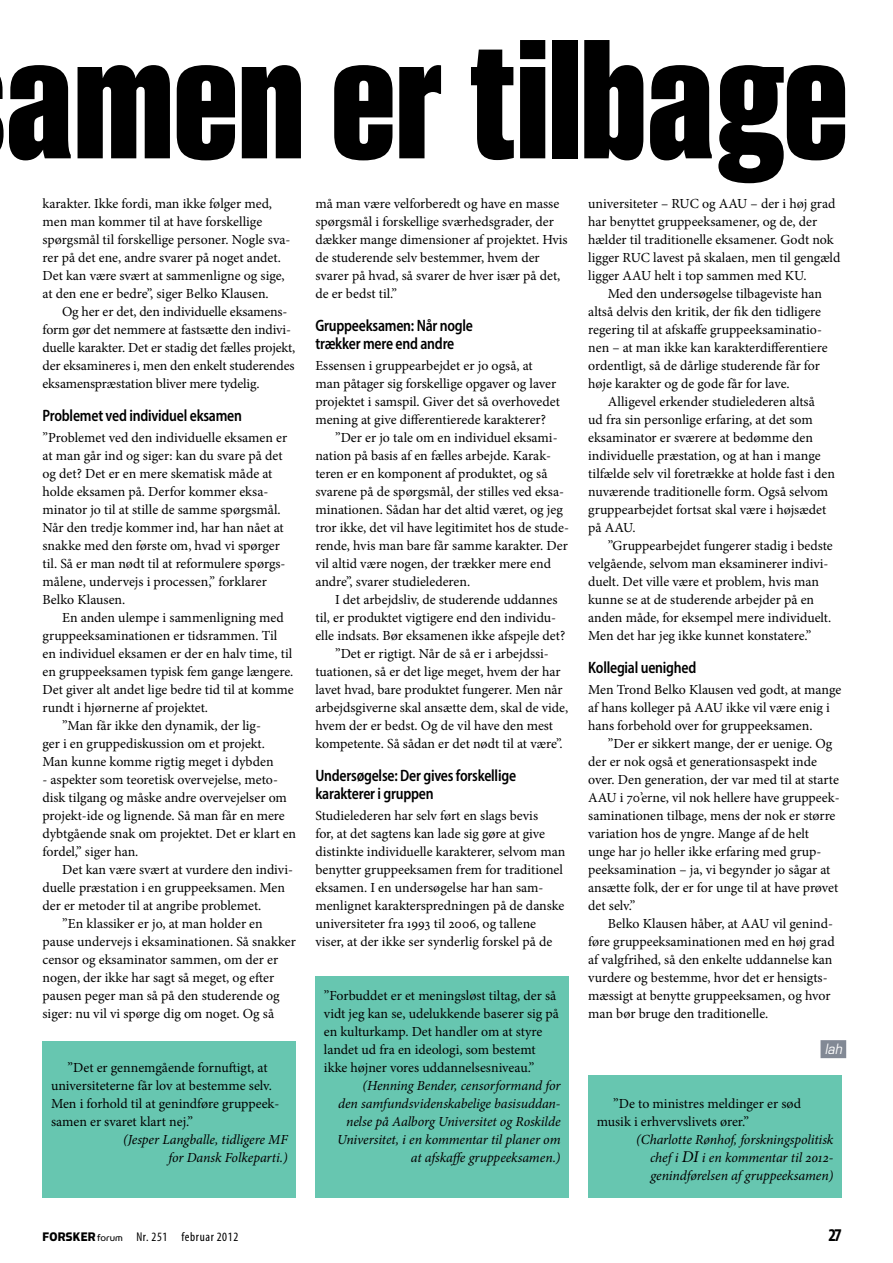
<style>
.page{position:relative;width:893px;height:1263px;background:#fff}
.page>*{position:absolute;margin:0;border:0;box-sizing:border-box;transform-origin:0 0}
.t1{font:700 174px "Smart Sans Std";color:#000}
.t2{font:700 condensed 18px "Myriad Pro";color:#000}
.t3{font:600 semi-condensed 16.5px/18px "Myriad Pro";letter-spacing:-.015em;color:#000;scale:.9 1}
.t4{font:13.8px/18px "Minion Pro";color:#000}
.t5{font:italic 13.8px/18px "Minion Pro";letter-spacing:-.005em;color:#000;text-align:right}
.t6{font:italic 13.8px "Eurostile LT Std";color:#fff;scale:.9 1}
.t7{font:condensed 12.75px "Myriad Pro";letter-spacing:.05em;color:#000}
.s1{font-size:16.5px}
.s2{font-family:"Simian Display Chimpanzee";font-stretch:normal;font-size:13.95px}
.s3{font-family:"Simian Display Orangutan";font-stretch:normal;font-size:11.4px}
</style>
<div class="page">
<div style="left:820px;top:1040px;width:26px;height:18px;background:#828995"></div>
<div style="left:43px;top:1041px;width:253px;height:157px;background:#67c6b0"></div>
<div style="left:315px;top:976px;width:254px;height:222px;background:#67c6b0"></div>
<div style="left:588px;top:1075px;width:254px;height:123px;background:#67c6b0"></div>
<h1 class="t1" style="left:6px;top:2px;width:844px">amen er tilbage</h1>
<p class="t4" style="left:43px;top:194px;width:249px">karakter. Ikke fordi, man ikke følger med, men man kommer til at have forskellige spørgsmål til forskellige personer. Nogle sva&shy;rer på det ene, andre svarer på noget andet.<br>Det kan være svært at sammenligne og sige, at den ene er bedre”, siger Belko Klausen.</p>
<p class="t4" style="left:43px;top:302px;width:254px;text-indent:20px">Og her er det, den individuelle eksamens&shy;form gør det nemmere at fastsætte den indivi&shy;duelle karakter. Det er stadig det fælles projekt, der eksamineres i, men den enkelt studerendes eksamenspræstation bliver mere tydelig.</p>
<p class="t3" style="left:43px;top:406px;width:223px">Problemet ved individuel eksamen</p>
<p class="t4" style="left:43px;top:428px;width:246px">”Problemet ved den individuelle eksamen er at man går ind og siger: kan du svare på det og det? Det er en mere skematisk måde at holde eksamen på. Derfor kommer eksa&shy;minator jo til at stille de samme spørgsmål.<br>Når den tredje kommer ind, har han nået at snakke med den første om, hvad vi spørger til. Så er man nødt til at reformulere spørgs&shy;målene, undervejs i processen,” forklarer Belko Klausen.</p>
<p class="t4" style="left:62px;top:608px;width:223px">En anden ulempe i sammenligning med</p>
<p class="t4" style="left:43px;top:626px;width:236px">gruppeeksaminationen er tidsrammen. Til</p>
<p class="t4" style="left:43px;top:644px;width:251px">en individuel eksamen er der en halv time, til</p>
<p class="t4" style="left:43px;top:662px;width:252px">en gruppeeksamen typisk fem gange længere.</p>
<p class="t4" style="left:43px;top:680px;width:253px">Det giver alt andet lige bedre tid til at komme</p>
<p class="t4" style="left:43px;top:698px;width:167px">rundt i hjørnerne af projektet.</p>
<p class="t4" style="left:62px;top:716px;width:200px">”Man får ikke den dynamik, der lig-</p>
<p class="t4" style="left:43px;top:734px;width:224px">ger i en gruppediskussion om et projekt.</p>
<p class="t4" style="left:43px;top:752px;width:233px">Man kunne komme rigtig meget i dybden</p>
<p class="t4" style="left:43px;top:770px;width:255px">- aspekter som teoretisk overvejelse, meto&shy;disk tilgang og måske andre overvejelser om projekt-ide og lignende. Så man får en mere dybtgående snak om projektet. Det er klart en fordel,” siger han.</p>
<p class="t4" style="left:62px;top:860px;width:232px">Det kan være svært at vurdere den indivi-</p>
<p class="t4" style="left:43px;top:878px;width:244px">duelle præstation i en gruppeeksamen. Men</p>
<p class="t4" style="left:43px;top:896px;width:220px">der er metoder til at angribe problemet.</p>
<p class="t4" style="left:62px;top:914px;width:202px">”En klassiker er jo, at man holder en</p>
<p class="t4" style="left:43px;top:932px;width:255px">pause undervejs i eksaminationen. Så snakker</p>
<p class="t4" style="left:43px;top:950px;width:237px">censor og eksaminator sammen, om der er</p>
<p class="t4" style="left:43px;top:968px;width:233px">nogen, der ikke har sagt så meget, og efter</p>
<p class="t4" style="left:43px;top:986px;width:239px">pausen peger man så på den studerende og</p>
<p class="t4" style="left:43px;top:1004px;width:233px">siger: nu vil vi spørge dig om noget. Og så</p>
<p class="t4" style="left:315px;top:194px;width:254px">må man være velforberedt og have en masse spørgsmål i forskellige sværhedsgrader, der dækker mange dimensioner af projektet. Hvis de studerende selv bestemmer, hvem der svarer på hvad, så svarer de hver især på det, de er bedst til.”</p>
<p class="t3" style="left:315px;top:316px;width:177px">Gruppeeksamen: Når nogle trækker mere end andre</p>
<p class="t4" style="left:315px;top:356px;width:246px">Essensen i gruppearbejdet er jo også, at man påtager sig forskellige opgaver og laver projektet i samspil. Giver det så overhovedet mening at give differentierede karakterer?</p>
<p class="t4" style="left:315px;top:428px;width:255px;text-indent:20px">”Der er jo tale om en individuel eksami&shy;nation på basis af en fælles arbejde. Karak&shy;teren er en komponent af produktet, og så svarene på de spørgsmål, der stilles ved eksa&shy;minationen. Sådan har det altid været, og jeg tror ikke, det vil have legitimitet hos de stude&shy;rende, hvis man bare får samme karakter. Der vil altid være nogen, der trækker mere end andre”, svarer studielederen.</p>
<p class="t4" style="left:335px;top:590px;width:224px">I det arbejdsliv, de studerende uddannes</p>
<p class="t4" style="left:315px;top:608px;width:242px">til, er produktet vigtigere end den individu-</p>
<p class="t4" style="left:315px;top:626px;width:251px">elle indsats. Bør eksamenen ikke afspejle det?</p>
<p class="t4" style="left:335px;top:644px;width:215px">”Det er rigtigt. Når de så er i arbejdssi-</p>
<p class="t4" style="left:315px;top:662px;width:247px">tuationen, så er det lige meget, hvem der har</p>
<p class="t4" style="left:315px;top:680px;width:249px">lavet hvad, bare produktet fungerer. Men når</p>
<p class="t4" style="left:315px;top:698px;width:254px">arbejdsgiverne skal ansætte dem, skal de vide,</p>
<p class="t4" style="left:315px;top:716px;width:239px">hvem der er bedst. Og de vil have den mest</p>
<p class="t4" style="left:315px;top:734px;width:249px">kompetente. Så sådan er det nødt til at være”.</p>
<p class="t3" style="left:315px;top:766px;width:225px">Undersøgelse: Der gives forskellige karakterer i gruppen</p>
<p class="t4" style="left:315px;top:806px;width:251px">Studielederen har selv ført en slags bevis<br>for, at det sagtens kan lade sig gøre at give distinkte individuelle karakterer, selvom man benytter gruppeeksamen frem for traditionel eksamen. I en undersøgelse har han sam&shy;menlignet karakterspredningen på de danske universiteter fra 1993 til 2006, og tallene viser, at der ikke ser synderlig forskel på de</p>
<p class="t4" style="left:588px;top:194px;width:254px">universiteter – RUC og AAU – der i høj grad har benyttet gruppeeksamener, og de, der hælder til traditionelle eksamener. Godt nok ligger RUC lavest på skalaen, men til gengæld ligger AAU helt i top sammen med KU.</p>
<p class="t4" style="left:588px;top:284px;width:241px;text-indent:20px">Med den undersøgelse tilbageviste han altså delvis den kritik, der fik den tidligere regering til at afskaffe gruppeeksaminatio&shy;nen – at man ikke kan karakterdifferentiere ordentligt, så de dårlige studerende får for høje karakter og de gode får for lave.</p>
<p class="t4" style="left:588px;top:392px;width:248px;text-indent:20px">Alligevel erkender studielederen altså<br>ud fra sin personlige erfaring, at det som eksaminator er sværere at bedømme den individuelle præstation, og at han i mange tilfælde selv vil foretrække at holde fast i den nuværende traditionelle form. Også selvom gruppearbejdet fortsat skal være i højsædet på AAU.</p>
<p class="t4" style="left:588px;top:536px;width:246px;text-indent:20px">”Gruppearbejdet fungerer stadig i bedste velgående, selvom man eksaminerer indivi&shy;duelt. Det ville være et problem, hvis man kunne se at de studerende arbejder på en anden måde, for eksempel mere individuelt.<br>Men det har jeg ikke kunnet konstatere.”</p>
<p class="t3" style="left:588px;top:658px;width:122px">Kollegial uenighed</p>
<p class="t4" style="left:588px;top:680px;width:255px">Men Trond Belko Klausen ved godt, at mange af hans kolleger på AAU ikke vil være enig i hans forbehold over for gruppeeksamen.</p>
<p class="t4" style="left:588px;top:734px;width:253px;text-indent:20px">”Der er sikkert mange, der er uenige. Og der er nok også et generationsaspekt inde over. Den generation, der var med til at starte AAU i 70’erne, vil nok hellere have gruppeek&shy;saminationen tilbage, mens der nok er større variation hos de yngre. Mange af de helt unge har jo heller ikke erfaring med grup&shy;peeksamination – ja, vi begynder jo sågar at ansætte folk, der er for unge til at have prøvet det selv.”</p>
<p class="t4" style="left:588px;top:914px;width:248px;text-indent:20px">Belko Klausen håber, at AAU vil genind&shy;føre gruppeeksaminationen med en høj grad af valgfrihed, så den enkelte uddannelse kan vurdere og bestemme, hvor det er hensigts&shy;mæssigt at benytte gruppeeksamen, og hvor man bør bruge den traditionelle.</p>
<p class="t6" style="left:825px;top:1040px;width:21px">lah</p>
<p class="t4" style="left:324px;top:986px;width:237px">”Forbuddet er et meningsløst tiltag, der så vidt jeg kan se, udelukkende baserer sig på en kulturkamp. Det handler om at styre landet ud fra en ideologi, som bestemt ikke højner vores uddannelsesniveau.”</p>
<p class="t5" style="left:337px;top:1076px;width:225px">(Henning Bender, censorformand for<br>den samfundsvidenskabelige basisuddan&shy;nelse på Aalborg Universitet og Roskilde Universitet, i en kommentar til planer om at afskaffe gruppeeksamen.)</p>
<p class="t4" style="left:51px;top:1058px;width:230px;text-indent:16px">”Det er gennemgående fornuftigt, at universiteterne får lov at bestemme selv.<br>Men i forhold til at genindføre gruppeek&shy;samen er svaret klart nej.”</p>
<p class="t5" style="left:123px;top:1130px;width:166px">(Jesper Langballe, tidligere MF for Dansk Folkeparti.)</p>
<p class="t4" style="left:597px;top:1094px;width:206px;text-indent:16px">”De to ministres meldinger er sød musik i erhvervslivets ører.”</p>
<p class="t5" style="left:650px;top:1130px;width:185px;text-align:justify;text-indent:-14px">(Charlotte Rønhof, forskningspolitisk chef i <span class="s1">DI</span> i en kommentar til 2012- genindførelsen af gruppeeksamen)</p>
<p class="t7" style="left:43px;top:1229px;width:197px"><span class="s2">FORSKER</span><span class="s3">forum</span> Nr. 251 februar 2012</p>
<h2 class="t2" style="left:828px;top:1224px;width:15px">27</h2>
</div>
